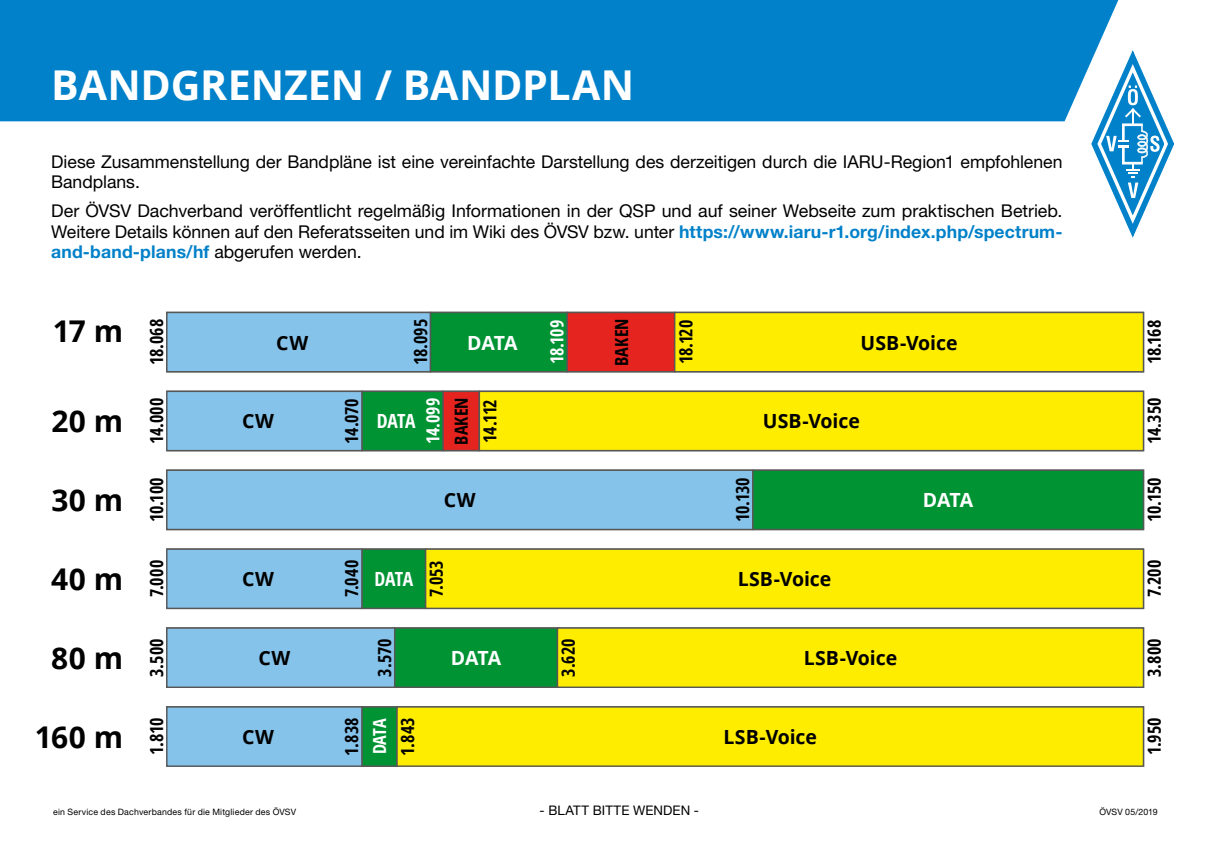
<style>
.page{position:relative;width:1212px;height:864px;background:#fff}
.page>*{position:absolute;margin:0;border:0;box-sizing:border-box;transform-origin:0 0}
.t1{font:700 41.1px "Open Sans";color:#fff}
._00_Lauftext{font:700 30px "Open Sans";letter-spacing:.015em;color:#000}
._00_Lauftext-2{font:700 19.5px "Open Sans";letter-spacing:-.005em;color:#000}
._00_Lauftext-3{font:700 19.5px "Open Sans";letter-spacing:-.05em;color:#fff}
._00_Lauftext-4{font:700 condensed 19.5px "Open Sans";letter-spacing:-.035em;color:#fff}
._00_Lauftext-5{font:700 condensed 18px "Open Sans";color:#000}
._00_Lauftext-6{font:700 condensed 18px "Open Sans";letter-spacing:-.015em;color:#fff}
._00_Lauftext-7{font:17.55px/20.5px "Helvetica Neue LT Std";letter-spacing:-.005em;color:#000}
._00_Lauftext-8{font:13.2px "Helvetica Neue LT Std";letter-spacing:.01em;color:#000}
._00_Lauftext-9{font:8.85px "Helvetica Neue LT Std";letter-spacing:.02em;color:#000}
.s1{font-weight:700;color:#0081c9}
</style>
<div class="page">
<div style="left:167px;top:312px;width:263px;height:59px;background:#86c3eb"></div>
<div style="left:166px;top:311px;width:265px;height:61px;border:1px solid #575756"></div>
<div style="left:430px;top:312px;width:137px;height:59px;background:#009333"></div>
<div style="left:430px;top:311px;width:138px;height:61px;border:1px solid #575756"></div>
<div style="left:566px;top:311px;width:109px;height:61px;background:#e5231f;border:1px solid #575756"></div>
<div style="left:675px;top:312px;width:468px;height:59px;background:#ffed00"></div>
<div style="left:674px;top:311px;width:470px;height:61px;border:1px solid #575756"></div>
<div style="left:167px;top:391px;width:195px;height:59px;background:#86c3eb"></div>
<div style="left:166px;top:390px;width:197px;height:61px;border:1px solid #575756"></div>
<div style="left:362px;top:391px;width:81px;height:59px;background:#009333"></div>
<div style="left:361px;top:390px;width:83px;height:61px;border:1px solid #575756"></div>
<div style="left:442px;top:390px;width:38px;height:61px;background:#e5231f;border:1px solid #575756"></div>
<div style="left:479px;top:391px;width:664px;height:59px;background:#ffed00"></div>
<div style="left:479px;top:390px;width:665px;height:61px;border:1px solid #575756"></div>
<div style="left:167px;top:470px;width:586px;height:59px;background:#86c3eb"></div>
<div style="left:166px;top:469px;width:587px;height:61px;border:1px solid #575756"></div>
<div style="left:753px;top:470px;width:390px;height:59px;background:#009333"></div>
<div style="left:752px;top:469px;width:392px;height:61px;border:1px solid #575756"></div>
<div style="left:167px;top:549px;width:195px;height:59px;background:#86c3eb"></div>
<div style="left:166px;top:548px;width:197px;height:60px;border:1px solid #575756"></div>
<div style="left:362px;top:549px;width:64px;height:59px;background:#009333"></div>
<div style="left:361px;top:548px;width:65px;height:60px;border:1px solid #575756"></div>
<div style="left:426px;top:549px;width:717px;height:59px;background:#ffed00"></div>
<div style="left:425px;top:548px;width:719px;height:60px;border:1px solid #575756"></div>
<div style="left:167px;top:627px;width:228px;height:60px;background:#86c3eb"></div>
<div style="left:166px;top:627px;width:229px;height:60px;border:1px solid #575756"></div>
<div style="left:395px;top:627px;width:162px;height:60px;background:#009333"></div>
<div style="left:394px;top:627px;width:164px;height:60px;border:1px solid #575756"></div>
<div style="left:557px;top:627px;width:586px;height:60px;background:#ffed00"></div>
<div style="left:557px;top:627px;width:587px;height:60px;border:1px solid #575756"></div>
<div style="left:167px;top:706px;width:195px;height:59px;background:#86c3eb"></div>
<div style="left:166px;top:706px;width:197px;height:60px;border:1px solid #575756"></div>
<div style="left:361px;top:706px;width:37px;height:60px;background:#009333;border:1px solid #575756"></div>
<div style="left:397px;top:706px;width:746px;height:59px;background:#ffed00"></div>
<div style="left:396px;top:706px;width:748px;height:60px;border:1px solid #575756"></div>
<div style="left:0;top:0;width:1118px;height:121px;background:#0081c9"></div>
<svg style="left:1091px;top:50px;width:83px;height:187px"></svg>
<p class="t1" style="left:51px;top:56px;width:584px">BANDGRENZEN / BANDPLAN</p>
<p class="_00_Lauftext-7" style="left:51px;top:151px;width:1013px">Diese Zusammenstellung der Bandpläne ist eine vereinfachte Darstellung des derzeitigen durch die IARU-Region1 empfohlenen<br>Bandplans.</p>
<p class="_00_Lauftext-7" style="left:51px;top:200px;width:1013px;text-align:justify">Der ÖVSV Dachverband veröffentlicht regelmäßig Informationen in der QSP und auf seiner Webseite zum praktischen Betrieb.<br>Weitere Details können auf den Referatsseiten und im Wiki des ÖVSV bzw. unter <span class="s1">https://www.iaru-r1.org/index.php/spectrum&shy;and-band-plans/hf</span> abgerufen werden.</p>
<p class="_00_Lauftext" style="left:53px;top:310px;width:72px">17 m</p>
<p class="_00_Lauftext" style="left:51px;top:400px;width:73px">20 m</p>
<p class="_00_Lauftext-5" style="left:144px;top:365px;width:48px;rotate:-90deg">18.068</p>
<p class="_00_Lauftext-5" style="left:408px;top:365px;width:48px;rotate:-90deg">18.095</p>
<p class="_00_Lauftext-5" style="left:339px;top:443px;width:47px;rotate:-90deg">14.070</p>
<p class="_00_Lauftext-5" style="left:609px;top:365px;width:49px;rotate:-90deg">BAKEN</p>
<p class="_00_Lauftext-6" style="left:544px;top:364px;width:46px;rotate:-90deg">18.109</p>
<p class="_00_Lauftext-5" style="left:673px;top:364px;width:46px;rotate:-90deg">18.120</p>
<p class="_00_Lauftext-2" style="left:276px;top:328px;width:34px">CW</p>
<p class="_00_Lauftext-3" style="left:467px;top:328px;width:52px">DATA</p>
<p class="_00_Lauftext-2" style="left:860px;top:328px;width:98px">USB-Voice</p>
<p class="_00_Lauftext-5" style="left:144px;top:444px;width:48px;rotate:-90deg">14.000</p>
<p class="_00_Lauftext-5" style="left:449px;top:444px;width:49px;rotate:-90deg">BAKEN</p>
<p class="_00_Lauftext-6" style="left:420px;top:444px;width:48px;rotate:-90deg">14.099</p>
<p class="_00_Lauftext-5" style="left:477px;top:442px;width:45px;rotate:-90deg">14.112</p>
<p class="_00_Lauftext-2" style="left:242px;top:407px;width:34px">CW</p>
<p class="_00_Lauftext-4" style="left:377px;top:407px;width:40px">DATA</p>
<p class="_00_Lauftext-2" style="left:763px;top:407px;width:98px">USB-Voice</p>
<p class="_00_Lauftext" style="left:51px;top:479px;width:73px">30 m</p>
<p class="_00_Lauftext-5" style="left:144px;top:522px;width:46px;rotate:-90deg">10.100</p>
<p class="_00_Lauftext-5" style="left:730px;top:522px;width:46px;rotate:-90deg">10.130</p>
<p class="_00_Lauftext-2" style="left:444px;top:486px;width:34px">CW</p>
<p class="_00_Lauftext-3" style="left:923px;top:486px;width:52px">DATA</p>
<p class="_00_Lauftext" style="left:51px;top:558px;width:74px">40 m</p>
<p class="_00_Lauftext-5" style="left:144px;top:597px;width:39px;rotate:-90deg">7.000</p>
<p class="_00_Lauftext-5" style="left:339px;top:597px;width:39px;rotate:-90deg">7.040</p>
<p class="_00_Lauftext-5" style="left:424px;top:597px;width:38px;rotate:-90deg">7.053</p>
<p class="_00_Lauftext-2" style="left:242px;top:565px;width:34px">CW</p>
<p class="_00_Lauftext-4" style="left:375px;top:565px;width:40px">DATA</p>
<p class="_00_Lauftext-2" style="left:738px;top:565px;width:95px">LSB-Voice</p>
<p class="_00_Lauftext" style="left:51px;top:636px;width:73px">80 m</p>
<p class="_00_Lauftext-5" style="left:144px;top:676px;width:40px;rotate:-90deg">3.500</p>
<p class="_00_Lauftext-5" style="left:556px;top:676px;width:39px;rotate:-90deg">3.620</p>
<p class="_00_Lauftext-5" style="left:372px;top:676px;width:39px;rotate:-90deg">3.570</p>
<p class="_00_Lauftext-2" style="left:258px;top:644px;width:34px">CW</p>
<p class="_00_Lauftext-3" style="left:451px;top:644px;width:52px">DATA</p>
<p class="_00_Lauftext-2" style="left:804px;top:644px;width:95px">LSB-Voice</p>
<p class="_00_Lauftext" style="left:35px;top:715px;width:90px">160 m</p>
<p class="_00_Lauftext-5" style="left:144px;top:755px;width:39px;rotate:-90deg">1.810</p>
<p class="_00_Lauftext-5" style="left:395px;top:755px;width:40px;rotate:-90deg">1.843</p>
<p class="_00_Lauftext-5" style="left:339px;top:755px;width:40px;rotate:-90deg">1.838</p>
<p class="_00_Lauftext-6" style="left:367px;top:754px;width:37px;rotate:-90deg">DATA</p>
<p class="_00_Lauftext-2" style="left:242px;top:722px;width:34px">CW</p>
<p class="_00_Lauftext-2" style="left:723px;top:722px;width:95px">LSB-Voice</p>
<p class="_00_Lauftext-5" style="left:1142px;top:364px;width:46px;rotate:-90deg">18.168</p>
<p class="_00_Lauftext-5" style="left:1142px;top:444px;width:48px;rotate:-90deg">14.350</p>
<p class="_00_Lauftext-5" style="left:1142px;top:522px;width:46px;rotate:-90deg">10.150</p>
<p class="_00_Lauftext-5" style="left:1142px;top:597px;width:39px;rotate:-90deg">7.200</p>
<p class="_00_Lauftext-5" style="left:1142px;top:676px;width:40px;rotate:-90deg">3.800</p>
<p class="_00_Lauftext-5" style="left:1142px;top:755px;width:39px;rotate:-90deg">1.950</p>
<p class="_00_Lauftext-9" style="left:53px;top:806px;width:245px">ein Service des Dachverbandes für die Mitglieder des ÖVSV</p>
<p class="_00_Lauftext-8" style="left:539px;top:802px;width:161px">- BLATT BITTE WENDEN -</p>
<p class="_00_Lauftext-9" style="left:1099px;top:806px;width:60px">ÖVSV 05/2019</p>
</div>
